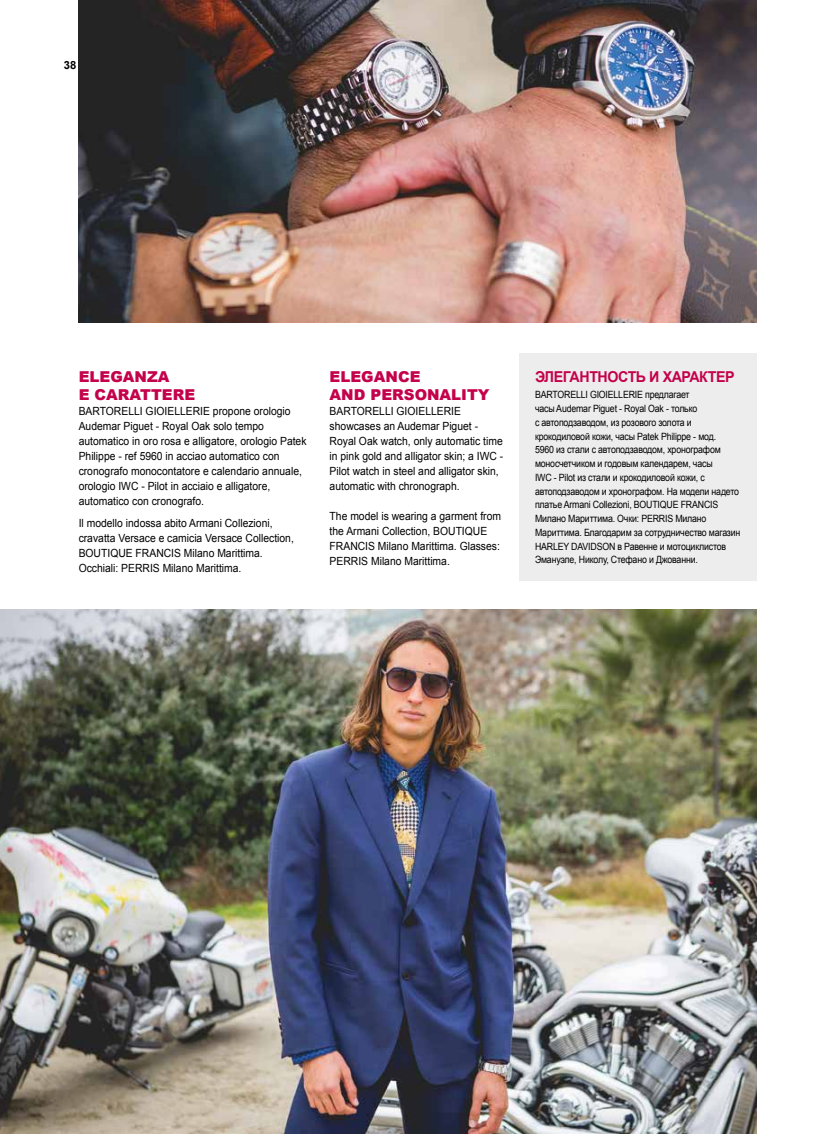
<style>
.page{position:relative;width:833px;height:1134px;background:#fff}
.page>*{position:absolute;margin:0;border:0;box-sizing:border-box;transform-origin:0 0}
.t1{font:900 15px/17.5px "Arial";color:#c4014b}
.t2{font:700 15px "Arial";letter-spacing:-.03em;color:#c4014b;scale:.95 1}
.t3{font:11.25px/15px "Arial";color:#000;scale:.92 1}
.t4{font:700 11.25px "Arial";color:#000}
.t5{font:10px/13.8px "Arial";letter-spacing:-.02em;color:#000;scale:.88 1}
</style>
<div class="page">
<div style="left:519px;top:354px;width:237px;height:227px;background:#ededed"></div>
<img style="left:79px;top:0;width:677px;height:322px">
<img style="left:0;top:609px;width:756px;height:525px">
<p class="t4" style="left:64px;top:58px;width:14px">38</p>
<h1 class="t1" style="left:79px;top:367px;width:118px">ELEGANZA<br>E CARATTERE</h1>
<p class="t3" style="left:79px;top:403px;width:249px">BARTORELLI GIOIELLERIE propone orologio Audemar Piguet - Royal Oak solo tempo automatico in oro rosa e alligatore, orologio Patek Philippe - ref 5960 in acciao automatico con cronografo monocontatore e calendario annuale, orologio IWC - Pilot in acciaio e alligatore, automatico con cronografo.</p>
<p class="t3" style="left:79px;top:515px;width:235px">Il modello indossa abito Armani Collezioni, cravatta Versace e camicia Versace Collection, BOUTIQUE FRANCIS Milano Marittima.<br>Occhiali: PERRIS Milano Marittima.</p>
<h1 class="t1" style="left:330px;top:367px;width:161px">ELEGANCE<br>AND PERSONALITY</h1>
<p class="t3" style="left:330px;top:403px;width:190px">BARTORELLI GIOIELLERIE showcases an Audemar Piguet - Royal Oak watch, only automatic time in pink gold and alligator skin; a IWC - Pilot watch in steel and alligator skin, automatic with chronograph.</p>
<p class="t3" style="left:330px;top:508px;width:188px">The model is wearing a garment from the Armani Collection, BOUTIQUE<br>FRANCIS Milano Marittima. Glasses:<br>PERRIS Milano Marittima.</p>
<h1 class="t2" style="left:535px;top:367px;width:212px">ЭЛЕГАНТНОСТЬ И ХАРАКТЕР</h1>
<p class="t5" style="left:535px;top:388px;width:235px">BARTORELLI GIOIELLERIE предлагает<br>часы Audemar Piguet - Royal Oak - только<br>с автоподзаводом, из розового золота и крокодиловой кожи, часы Patek Philippe - мод.<br>5960 из стали с автоподзаводом, хронографом моносчетчиком и годовым календарем, часы<br>IWC - Pilot из стали и крокодиловой кожи, с автоподзаводом и хронографом. На модели надето платье Armani Collezioni, BOUTIQUE FRANCIS Милано Мариттима. Очки: PERRIS Милано Мариттима. Благодарим за сотрудничество магазин HARLEY DAVIDSON в Равенне и мотоциклистов Эмануэле, Николу, Стефано и Джованни.</p>
</div>
